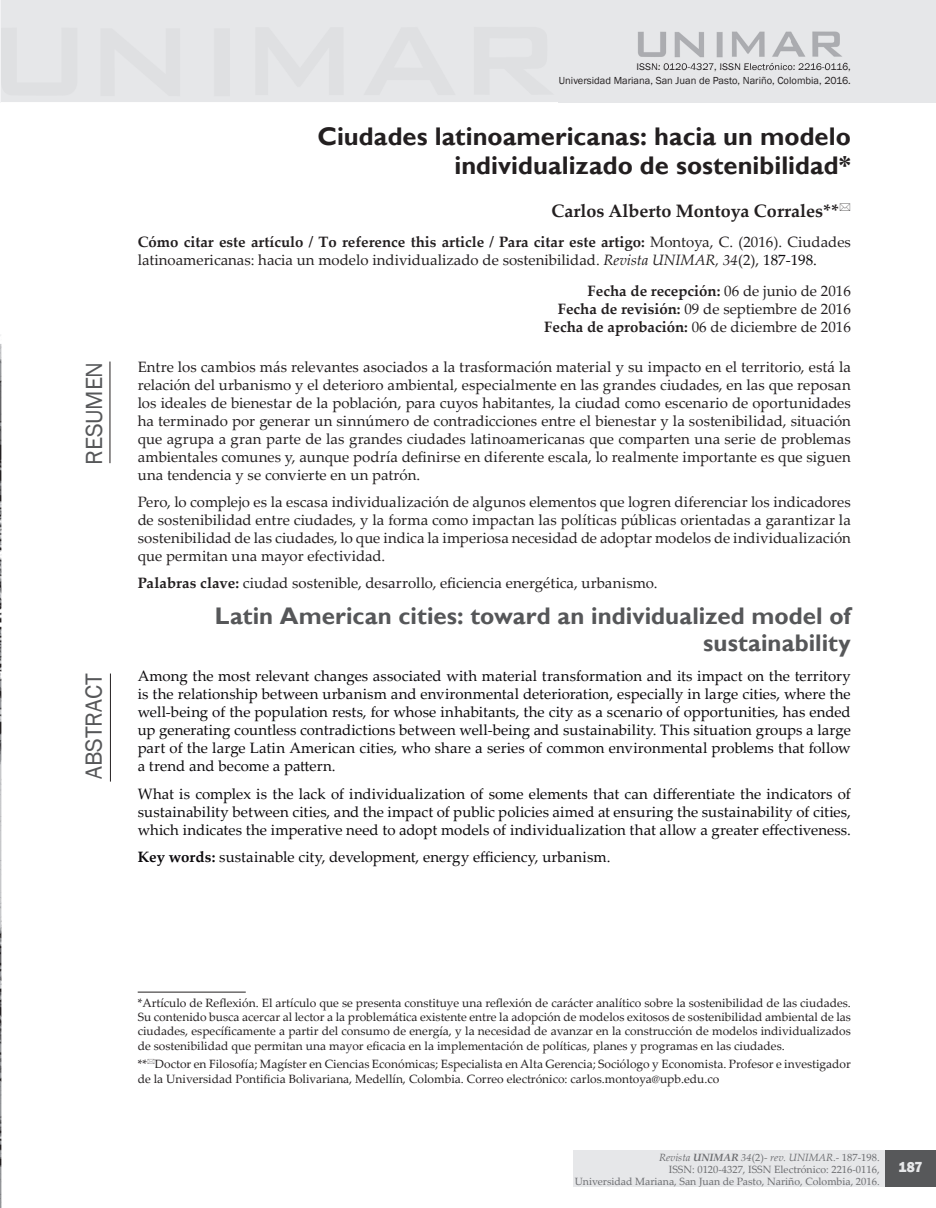
<style>
.page{position:relative;width:936px;height:1208px;background:#fff}
.page>*{position:absolute;margin:0;border:0;box-sizing:border-box;transform-origin:0 0}
.t1{font:700 25.5px/28.5px "Gill Sans";color:#231f20;text-align:right}
.t2{font:700 24px/27px "Gill Sans";color:#565759;text-align:right}
.t3{font:24px "Franklin Gothic";letter-spacing:-.01em;color:#565759}
.t4{font:700 18px "Palatino Linotype";color:#231f20}
.t5{font:15px/18px "Palatino Linotype";color:#231f20;text-align:justify}
.t6{font:15px/18px "Palatino Linotype";color:#0b090c;text-align:justify}
.t7{font:800 15px "Franklin Gothic";color:#e6e7e9;scale:.92 1}
.t8{font:12px/14.4px "Palatino Linotype";color:#231f20;text-align:justify}
.t9{font:10.5px/12px "Palatino Linotype";color:#6c6d70;text-align:right}
.t10{font:10.5px/13.5px "Franklin Gothic";color:#231f20;text-align:right}
.s1{font-weight:700}
.s2{font-style:italic}
.s3{color:#0b090c}
.s4{font-weight:700;font-style:italic}
</style>
<div class="page">
<div style="left:884px;top:1150px;width:51px;height:36px;background:#57585a"></div>
<div style="left:573px;top:1150px;width:311px;height:36px;background:#e6e7e9"></div>
<img style="left:0;top:335px;width:1px;height:873px">
<hr style="left:110px;top:361px;width:1px;height:102px;background:#231f20">
<hr style="left:110px;top:673px;width:1px;height:108px;background:#231f20">
<div style="left:1px;top:0;width:934px;height:102px;background:#e6e7e9"></div>
<img style="left:638px;top:31px;width:153px;height:27px">
<img style="left:791px;top:31px;width:51px;height:26px">
<img style="left:637px;top:63px;width:206px;height:4px">
<hr style="left:138px;top:991px;width:108px;height:1px;background:#231f20">
<h2 class="t3" style="left:79px;top:465px;width:104px;rotate:-90deg">ResumeN</h2>
<h2 class="t3" style="left:79px;top:779px;width:107px;rotate:-90deg">ABsTRACT</h2>
<p class="t10" style="left:559px;top:60px;width:293px">IssN: 0120-4327, IssN electrónico: 2216-0116,<br>universidad mariana, san Juan de Pasto, Nariño, Colombia, 2016.</p>
<h1 class="t1" style="left:317px;top:123px;width:535px">Ciudades latinoamericanas: hacia un modelo individualizado de sostenibilidad*</h1>
<p class="t4" style="left:551px;top:198px;width:289px">Carlos Alberto Montoya Corrales**</p>
<p class="t5" style="left:138px;top:233px;width:714px"><span class="s1">Cómo citar este artículo / To reference this article / Para citar este artigo:</span> Montoya, C. (2016). Ciudades latinoamericanas: hacia un modelo individualizado de sostenibilidad. <span class="s2">Revista UNIMAR, 34</span>(2), <span class="s3">187-198.</span></p>
<p class="t5" style="left:544px;top:281px;width:308px;text-align:right"><span class="s1">Fecha de recepción:</span> 06 de junio de 2016<br><span class="s1">Fecha de revisión:</span> 09 de septiembre de 2016<br><span class="s1">Fecha de aprobación:</span> 06 de diciembre de 2016</p>
<p class="t5" style="left:138px;top:357px;width:714px">Entre los cambios más relevantes asociados a la trasformación material y su impacto en el territorio, está la relación del urbanismo y el deterioro ambiental, especialmente en las grandes ciudades, en las que reposan los ideales de bienestar de la población, para cuyos habitantes, la ciudad como escenario de oportunidades ha terminado por generar un sinnúmero de contradicciones entre el bienestar y la sostenibilidad, situación que agrupa a gran parte de las grandes ciudades latinoamericanas que comparten una serie de problemas ambientales comunes y, aunque podría definirse en diferente escala, lo realmente importante es que siguen una tendencia y se convierte en un patrón.</p>
<p class="t5" style="left:138px;top:492px;width:714px">Pero, lo complejo es la escasa individualización de algunos elementos que logren diferenciar los indicadores de sostenibilidad entre ciudades, y la forma como impactan las políticas públicas orientadas a garantizar la sostenibilidad de las ciudades, lo que indica la imperiosa necesidad de adoptar modelos de individualización que permitan una mayor efectividad.</p>
<p class="t5" style="left:138px;top:573px;width:521px"><span class="s1">Palabras clave:</span> ciudad sostenible, desarrollo, eficiencia energética, urbanismo.</p>
<h2 class="t2" style="left:215px;top:603px;width:637px">Latin American cities: toward an individualized model of sustainability</h2>
<p class="t6" style="left:138px;top:667px;width:714px">Among the most relevant changes associated with material transformation and its impact on the territory is the relationship between urbanism and environmental deterioration, especially in large cities, where the well-being of the population rests, for whose inhabitants, the city as a scenario of opportunities, has ended up generating countless contradictions between well-being and sustainability. This situation groups a large part of the large Latin American cities, who share a series of common environmental problems that follow a trend and become a pattern.</p>
<p class="t6" style="left:138px;top:784px;width:714px">What is complex is the lack of individualization of some elements that can differentiate the indicators of sustainability between cities, and the impact of public policies aimed at ensuring the sustainability of cities, which indicates the imperative need to adopt models of individualization that allow a greater effectiveness.</p>
<p class="t6" style="left:138px;top:847px;width:474px"><span class="s1">Key words:</span> sustainable city, development, energy efficiency, urbanism.</p>
<p class="t8" style="left:138px;top:994px;width:714px">*Artículo de Reflexión. El artículo que se presenta constituye una reflexión de carácter analítico sobre la sostenibilidad de las ciudades.<br>Su contenido busca acercar al lector a la problemática existente entre la adopción de modelos exitosos de sostenibilidad ambiental de las ciudades, específicamente a partir del consumo de energía, y la necesidad de avanzar en la construcción de modelos individualizados de sostenibilidad que permitan una mayor eficacia en la implementación de políticas, planes y programas en las ciudades.</p>
<p class="t8" style="left:138px;top:1056px;width:714px">** Doctor en Filosofía; Magíster en Ciencias Económicas; Especialista en Alta Gerencia; Sociólogo y Economista. Profesor e investigador de la Universidad Pontificia Bolivariana, Medellín, Colombia. Correo electrónico: carlos.montoya@upb.edu.co</p>
<p class="t9" style="left:574px;top:1150px;width:306px"><span class="s2">Revista</span> <span class="s4">UNIMAR</span> <span class="s2">34</span>(2)- <span class="s2">rev. UNIMAR</span>.- 187-198.<br>ISSN: 0120-4327, ISSN Electrónico: 2216-0116,<br>Universidad Mariana, San Juan de Pasto, Nariño, Colombia, 2016.</p>
<p class="t7" style="left:898px;top:1157px;width:28px">187</p>
</div>
